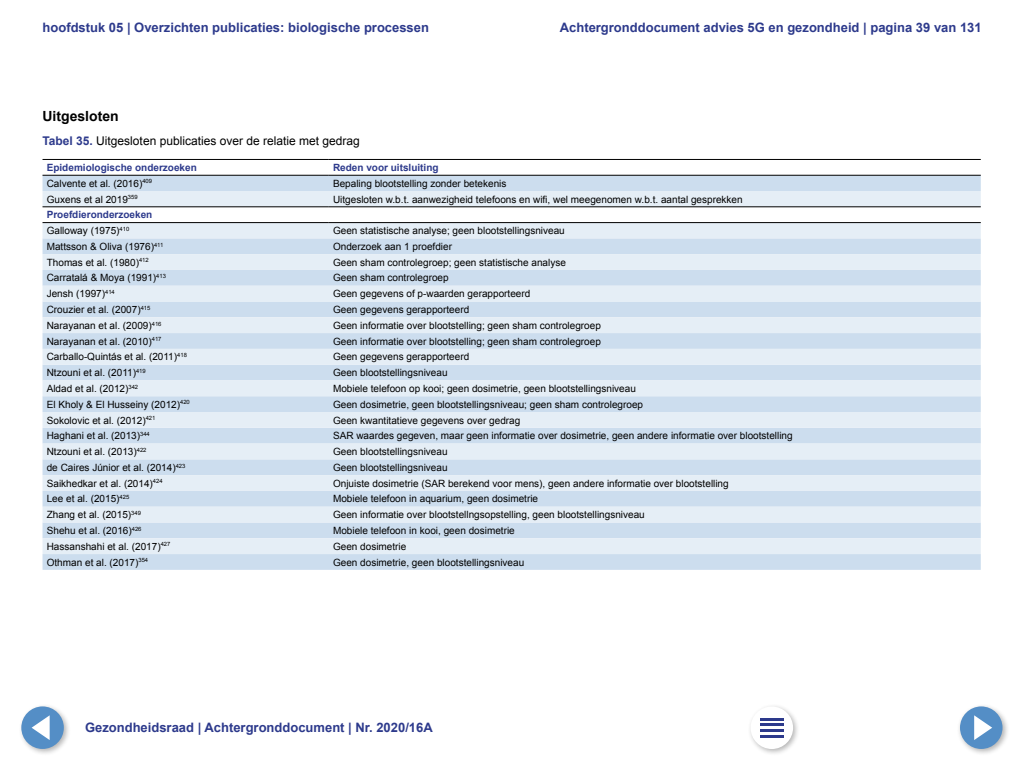
<style>
.page{position:relative;width:1024px;height:768px;background:#fff}
.page>*{position:absolute;margin:0;border:0;box-sizing:border-box;transform-origin:0 0}
.Kop_z_nr_vet{font:700 14px "Arial";color:#000}
.t1{font:700 13px "Arial";color:#2d3a8c}
.Tabel_Kop{font:12px "Arial";color:#000}
.Tabeltekst{font:10px "Arial";color:#000}
.Tabeltekst_Vet{font:700 10px "Arial";color:#2d3a8c}
.s1{font-weight:700;color:#2d3a8c}
</style>
<div class="page">
<svg style="left:43px;top:174px;width:938px;height:1px"></svg>
<div style="left:43px;top:176px;width:938px;height:394px;background:#cde"></div>
<svg style="left:43px;top:191px;width:938px;height:363px;background:#d9e6f1"></svg>
<svg style="left:43px;top:208px;width:938px;height:14px"></svg>
<hr style="left:43px;top:159px;width:286px;height:1px;background:#000">
<hr style="left:329px;top:159px;width:652px;height:1px;background:#000">
<hr style="left:43px;top:175px;width:286px;height:1px;background:#000">
<hr style="left:329px;top:175px;width:652px;height:1px;background:#000">
<hr style="left:43px;top:207px;width:286px;height:1px;background:#000">
<hr style="left:329px;top:207px;width:652px;height:1px;background:#000">
<hr style="left:43px;top:222px;width:286px;height:1px;background:#000">
<hr style="left:329px;top:222px;width:652px;height:1px;background:#000">
<div style="left:18px;top:703px;width:53px;height:53px;background:#000;opacity:.3"></div>
<div style="left:21px;top:706px;width:43px;height:43px;background:#548ec6;border-radius:50%"></div>
<svg style="left:32px;top:715px;width:18px;height:25px"></svg>
<div style="left:747px;top:703px;width:53px;height:53px;background:#000;opacity:.3"></div>
<div style="left:751px;top:707px;width:42px;height:42px;background:#fff;border-radius:50%"></div>
<hr style="left:760px;top:718px;width:24px;height:2px;background:#2d3a8c">
<hr style="left:760px;top:724px;width:24px;height:2px;background:#2d3a8c">
<hr style="left:760px;top:730px;width:24px;height:2px;background:#2d3a8c">
<hr style="left:760px;top:735px;width:24px;height:2px;background:#2d3a8c">
<div style="left:957px;top:703px;width:53px;height:53px;background:#000;opacity:.3"></div>
<div style="left:960px;top:706px;width:43px;height:43px;background:#548ec6;border-radius:50%"></div>
<svg style="left:974px;top:715px;width:18px;height:25px"></svg>
<h2 class="t1" style="left:43px;top:19px;width:388px">hoofdstuk 05 | Overzichten publicaties: biologische processen</h2>
<h2 class="t1" style="left:560px;top:19px;width:423px">Achtergronddocument advies 5G en gezondheid | pagina 39 van 131</h2>
<h2 class="Kop_z_nr_vet" style="left:43px;top:107px;width:78px">Uitgesloten</h2>
<h2 class="Tabel_Kop" style="left:43px;top:133px;width:319px"><span class="s1">Tabel 35.</span> Uitgesloten publicaties over de relatie met gedrag</h2>
<p class="Tabeltekst_Vet" style="left:47px;top:161px;width:152px">Epidemiologische onderzoeken</p>
<p class="Tabeltekst_Vet" style="left:333px;top:161px;width:107px">Reden voor uitsluiting</p>
<p class="Tabeltekst" style="left:47px;top:177px;width:107px">Calvente et al. (2016)<sup>409</sup></p>
<p class="Tabeltekst" style="left:333px;top:177px;width:175px">Bepaling blootstelling zonder betekenis</p>
<p class="Tabeltekst" style="left:47px;top:193px;width:92px">Guxens et al 2019<sup>359</sup></p>
<p class="Tabeltekst" style="left:333px;top:193px;width:411px">Uitgesloten w.b.t. aanwezigheid telefoons en wifi, wel meegenomen w.b.t. aantal gesprekken</p>
<p class="Tabeltekst_Vet" style="left:47px;top:208px;width:107px">Proefdieronderzoeken</p>
<p class="Tabeltekst" style="left:47px;top:224px;width:84px">Galloway (1975)<sup>410</sup></p>
<p class="Tabeltekst" style="left:333px;top:224px;width:233px">Geen statistische analyse; geen blootstellingsniveau</p>
<p class="Tabeltekst" style="left:47px;top:240px;width:118px">Mattsson &amp; Oliva (1976)<sup>411</sup></p>
<p class="Tabeltekst" style="left:333px;top:240px;width:120px">Onderzoek aan 1 proefdier</p>
<p class="Tabeltekst" style="left:47px;top:256px;width:103px">Thomas et al. (1980)<sup>412</sup></p>
<p class="Tabeltekst" style="left:333px;top:256px;width:234px">Geen sham controlegroep; geen statistische analyse</p>
<p class="Tabeltekst" style="left:47px;top:271px;width:121px">Carratalá &amp; Moya (1991)<sup>413</sup></p>
<p class="Tabeltekst" style="left:333px;top:271px;width:117px">Geen sham controlegroep</p>
<p class="Tabeltekst" style="left:47px;top:287px;width:70px">Jensh (1997)<sup>414</sup></p>
<p class="Tabeltekst" style="left:333px;top:287px;width:199px">Geen gegevens of p-waarden gerapporteerd</p>
<p class="Tabeltekst" style="left:47px;top:303px;width:105px">Crouzier et al. (2007)<sup>415</sup></p>
<p class="Tabeltekst" style="left:333px;top:303px;width:138px">Geen gegevens gerapporteerd</p>
<p class="Tabeltekst" style="left:47px;top:319px;width:116px">Narayanan et al. (2009)<sup>416</sup></p>
<p class="Tabeltekst" style="left:333px;top:319px;width:269px">Geen informatie over blootstelling; geen sham controlegroep</p>
<p class="Tabeltekst" style="left:47px;top:335px;width:116px">Narayanan et al. (2010)<sup>417</sup></p>
<p class="Tabeltekst" style="left:333px;top:335px;width:269px">Geen informatie over blootstelling; geen sham controlegroep</p>
<p class="Tabeltekst" style="left:47px;top:350px;width:142px">Carballo-Quintás et al. (2011)<sup>418</sup></p>
<p class="Tabeltekst" style="left:333px;top:350px;width:138px">Geen gegevens gerapporteerd</p>
<p class="Tabeltekst" style="left:47px;top:366px;width:101px">Ntzouni et al. (2011)<sup>419</sup></p>
<p class="Tabeltekst" style="left:333px;top:366px;width:116px">Geen blootstellingsniveau</p>
<p class="Tabeltekst" style="left:47px;top:382px;width:93px">Aldad et al. (2012)<sup>342</sup></p>
<p class="Tabeltekst" style="left:333px;top:382px;width:304px">Mobiele telefoon op kooi; geen dosimetrie, geen blootstellingsniveau</p>
<p class="Tabeltekst" style="left:47px;top:398px;width:145px">El Kholy &amp; El Husseiny (2012)<sup>420</sup></p>
<p class="Tabeltekst" style="left:333px;top:398px;width:312px">Geen dosimetrie, geen blootstellingsniveau; geen sham controlegroep</p>
<p class="Tabeltekst" style="left:47px;top:413px;width:110px">Sokolovic et al. (2012)<sup>421</sup></p>
<p class="Tabeltekst" style="left:333px;top:413px;width:189px">Geen kwantitatieve gegevens over gedrag</p>
<p class="Tabeltekst" style="left:47px;top:429px;width:105px">Haghani et al. (2013)<sup>344</sup></p>
<p class="Tabeltekst" style="left:333px;top:429px;width:461px">SAR waardes gegeven, maar geen informatie over dosimetrie, geen andere informatie over blootstelling</p>
<p class="Tabeltekst" style="left:47px;top:445px;width:101px">Ntzouni et al. (2013)<sup>422</sup></p>
<p class="Tabeltekst" style="left:333px;top:445px;width:116px">Geen blootstellingsniveau</p>
<p class="Tabeltekst" style="left:47px;top:461px;width:140px">de Caires Júnior et al. (2014)<sup>423</sup></p>
<p class="Tabeltekst" style="left:333px;top:461px;width:116px">Geen blootstellingsniveau</p>
<p class="Tabeltekst" style="left:47px;top:477px;width:117px">Saikhedkar et al. (2014)<sup>424</sup></p>
<p class="Tabeltekst" style="left:333px;top:477px;width:397px">Onjuiste dosimetrie (SAR berekend voor mens), geen andere informatie over blootstelling</p>
<p class="Tabeltekst" style="left:47px;top:492px;width:84px">Lee et al. (2015)<sup>425</sup></p>
<p class="Tabeltekst" style="left:333px;top:492px;width:207px">Mobiele telefoon in aquarium, geen dosimetrie</p>
<p class="Tabeltekst" style="left:47px;top:508px;width:96px">Zhang et al. (2015)<sup>349</sup></p>
<p class="Tabeltekst" style="left:333px;top:508px;width:313px">Geen informatie over blootstellngsopstelling, geen blootstellingsniveau</p>
<p class="Tabeltekst" style="left:47px;top:524px;width:96px">Shehu et al. (2016)<sup>426</sup></p>
<p class="Tabeltekst" style="left:333px;top:524px;width:183px">Mobiele telefoon in kooi, geen dosimetrie</p>
<p class="Tabeltekst" style="left:47px;top:540px;width:125px">Hassanshahi et al. (2017)<sup>427</sup></p>
<p class="Tabeltekst" style="left:333px;top:540px;width:75px">Geen dosimetrie</p>
<p class="Tabeltekst" style="left:47px;top:556px;width:103px">Othman et al. (2017)<sup>354</sup></p>
<p class="Tabeltekst" style="left:333px;top:556px;width:193px">Geen dosimetrie, geen blootstellingsniveau</p>
<h2 class="t1" style="left:85px;top:719px;width:349px">Gezondheidsraad | Achtergronddocument | Nr. 2020/16A</h2>
</div>
